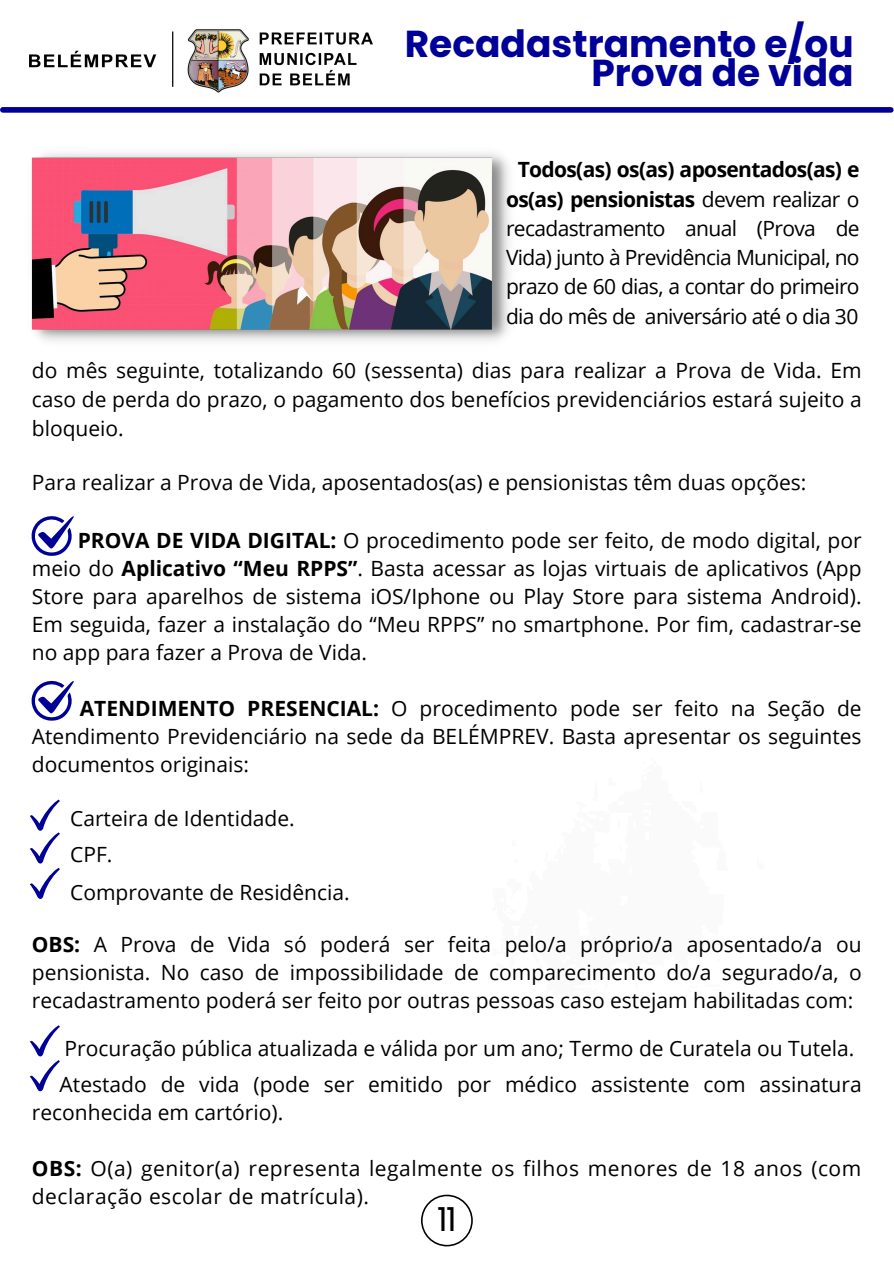
<style>
.page{position:relative;width:894px;height:1264px;background:#fff}
.page>*{position:absolute;margin:0;border:0;box-sizing:border-box;transform-origin:0 0}
.t1{font:700 37.5px/29.2px "Poppins";color:#009;text-align:right}
.t2{font:33px "Poppins";color:#000}
.t3{font:21px/28px "Open Sans";color:#000;text-align:justify}
.t4{font:21px/29.2px "Open Sans";letter-spacing:-.03em;color:#000;text-align:center}
.t5{font:21px/28px "Open Sans";letter-spacing:.025em;color:#000}
.s1{font-weight:700}
</style>
<div class="page">
<div style="left:3px;top:107px;width:887px;height:6px;background:#009"></div>
<img style="left:30px;top:29px;width:342px;height:64px">
<img style="left:31px;top:153px;width:478px;height:188px">
<svg style="left:31px;top:516px;width:43px;height:40px"></svg>
<svg style="left:31px;top:680px;width:43px;height:40px"></svg>
<svg style="left:30px;top:799px;width:30px;height:100px"></svg>
<svg style="left:30px;top:1025px;width:30px;height:66px"></svg>
<svg style="left:421px;top:1194px;width:51px;height:52px"></svg>
<h1 class="t1" style="left:404px;top:29px;width:450px">Recadastramento e/ou<br>Prova de vida</h1>
<p class="t4" style="left:506px;top:154px;width:355px"><span class="s1">Todos(as) os(as) aposentados(as) e os(as) pensionistas</span> devem realizar o recadastramento anual (Prova de Vida) junto à Previdência Municipal, no prazo de 60 dias, a contar do primeiro dia do mês de aniversário até o dia 30</p>
<p class="t3" style="left:32px;top:355px;width:831px;line-height:29.2px">do mês seguinte, totalizando 60 (sessenta) dias para realizar a Prova de Vida. Em caso de perda do prazo, o pagamento dos benefícios previdenciários estará sujeito a bloqueio.</p>
<p class="t3" style="left:32px;top:468px;width:775px">Para realizar a Prova de Vida, aposentados(as) e pensionistas têm duas opções:</p>
<p class="t3" style="left:32px;top:525px;width:831px;text-indent:46px"><span class="s1">PROVA DE VIDA DIGITAL:</span> O procedimento pode ser feito, de modo digital, por meio do <span class="s1">Aplicativo “Meu RPPS”</span>. Basta acessar as lojas virtuais de aplicativos (App Store para aparelhos de sistema iOS/Iphone ou Play Store para sistema Android).<br>Em seguida, fazer a instalação do “Meu RPPS” no smartphone. Por fim, cadastrar-se no app para fazer a Prova de Vida.</p>
<p class="t3" style="left:32px;top:693px;width:831px;text-indent:48px"><span class="s1">ATENDIMENTO PRESENCIAL:</span> O procedimento pode ser feito na Seção de Atendimento Previdenciário na sede da BELÉMPREV. Basta apresentar os seguintes documentos originais:</p>
<p class="t3" style="left:70px;top:803px;width:226px">Carteira de Identidade.</p>
<p class="t3" style="left:70px;top:839px;width:44px">CPF.</p>
<h2 class="t3" style="left:70px;top:877px;width:281px">Comprovante de Residência.</h2>
<p class="t3" style="left:32px;top:929px;width:831px"><span class="s1">OBS:</span> A Prova de Vida só poderá ser feita pelo/a próprio/a aposentado/a ou pensionista. No caso de impossibilidade de comparecimento do/a segurado/a, o recadastramento poderá ser feito por outras pessoas caso estejam habilitadas com:</p>
<p class="t3" style="left:65px;top:1033px;width:791px">Procuração pública atualizada e válida por um ano; Termo de Curatela ou Tutela.</p>
<p class="t3" style="left:32px;top:1069px;width:831px;text-indent:28px">Atestado de vida (pode ser emitido por médico assistente com assinatura reconhecida em cartório).</p>
<p class="t5" style="left:32px;top:1153px;width:830px"><span class="s1">OBS:</span> O(a) genitor(a) representa legalmente os filhos menores de 18 anos (com declaração escolar de matrícula).</p>
<p class="t2" style="left:437px;top:1196px;width:21px">11</p>
</div>
